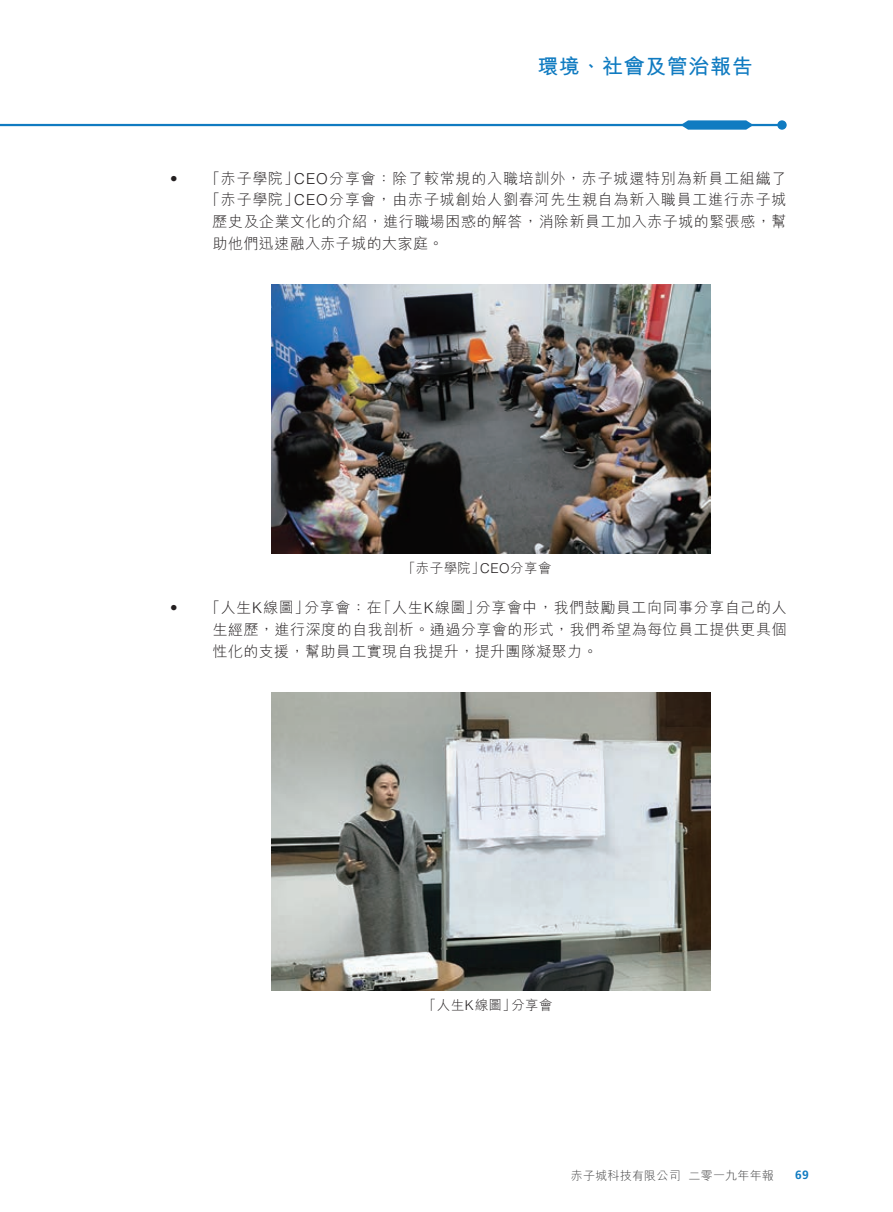
<style>
.page{position:relative;width:893px;height:1212px;background:#fff}
.page>*{position:absolute;margin:0;border:0;box-sizing:border-box;transform-origin:0 0}
.t1{font:700 21px "M Hei HK";letter-spacing:.03em;color:#107bc1}
.t2{font:300 15px/21.8px "M Hei HK";letter-spacing:.035em;color:#231f20;text-align:justify}
.t3{font:300 15px "M Hei HK";letter-spacing:.055em;color:#231f20}
.t4{font:300 13.5px "M Hei HK";letter-spacing:.03em;color:#231f20}
.t5{font:300 12px "M Hei HK";letter-spacing:.02em;color:#3e3e3f}
.t6{font:700 12px "Frutiger LT Std";color:#107bc1}
.s1{font-family:"Helvetica LT Std"}
</style>
<div class="page">
<svg style="left:681px;top:120px;width:72px;height:10px"></svg>
<hr style="left:0;top:124px;width:782px;height:2px;background:#107bc1">
<svg style="left:777px;top:120px;width:10px;height:10px"></svg>
<img style="left:271px;top:692px;width:440px;height:298px">
<img style="left:271px;top:284px;width:440px;height:270px">
<h1 class="t1" style="left:537px;top:51px;width:217px">環境、社會及管治報告</h1>
<p class="t3" style="left:170px;top:170px;width:618px"><span class="s1">•</span> 「赤子學院」<span class="s1">CEO</span>分享會：除了較常規的入職培訓外，赤子城還特別為新員工組織了</p>
<p class="t3" style="left:205px;top:192px;width:583px">「赤子學院」<span class="s1">CEO</span>分享會，由赤子城創始人劉春河先生親自為新入職員工進行赤子城</p>
<p class="t2" style="left:213px;top:210px;width:575px">歷史及企業文化的介紹，進行職場困惑的解答，消除新員工加入赤子城的緊張感，幫</p>
<p class="t2" style="left:213px;top:232px;width:232px">助他們迅速融入赤子城的大家庭。</p>
<p class="t4" style="left:402px;top:562px;width:151px">「赤子學院」<span class="s1">CEO</span>分享會</p>
<p class="t2" style="left:213px;top:596px;width:576px;text-indent:-43px"><span class="s1">•</span> 「人生<span class="s1">K</span>線圖」分享會：在「人生<span class="s1">K</span>線圖」分享會中，我們鼓勵員工向同事分享自己的人生經歷，進行深度的自我剖析。通過分享會的形式，我們希望為每位員工提供更具個性化的支援，幫助員工實現自我提升，提升團隊凝聚力。</p>
<p class="t4" style="left:423px;top:998px;width:131px">「人生<span class="s1">K</span>線圖」分享會</p>
<p class="t5" style="left:571px;top:1169px;width:205px">赤子城科技有限公司 二零一九年年報</p>
<p class="t6" style="left:795px;top:1168px;width:15px">69</p>
</div>
